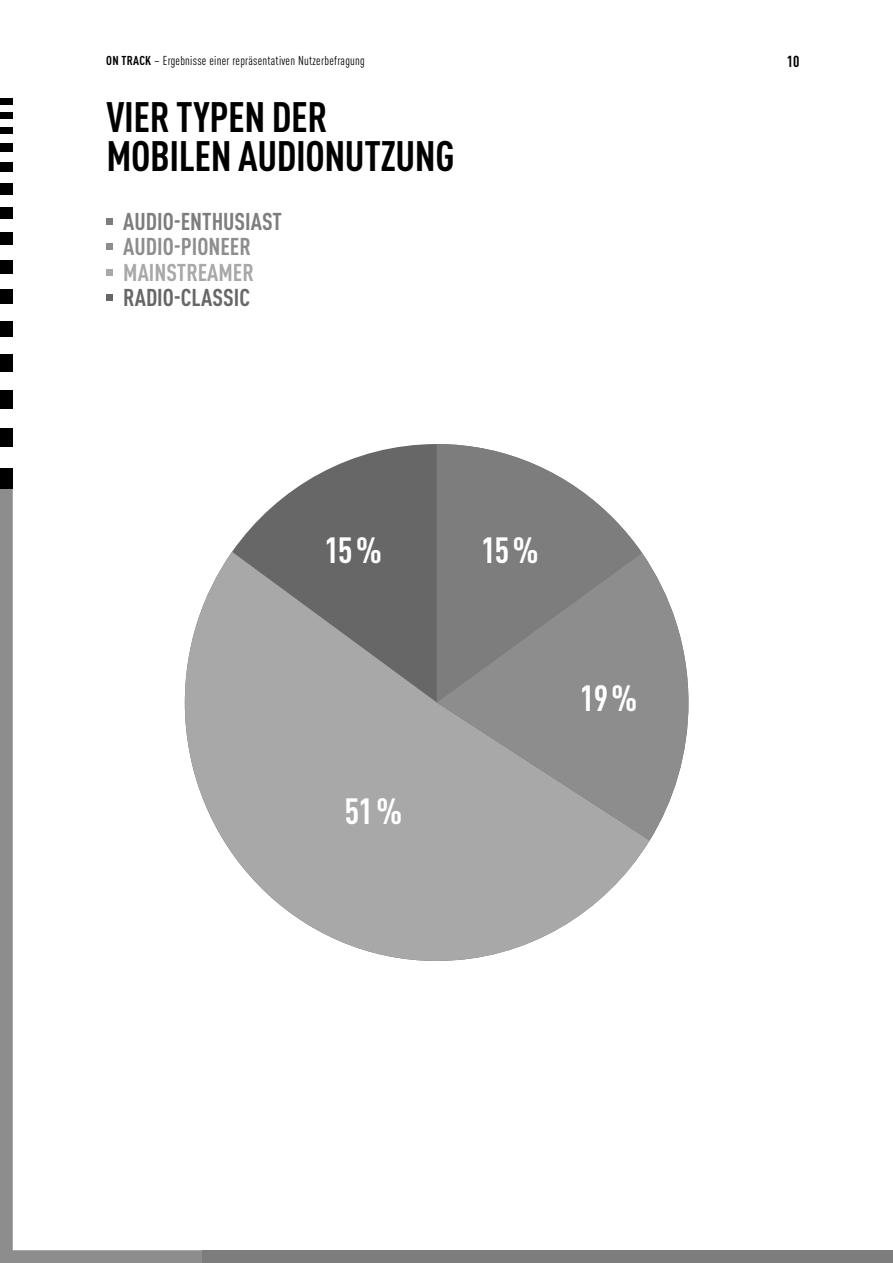
<style>
.page{position:relative;width:893px;height:1263px;background:#fff}
.page>*{position:absolute;margin:0;border:0;box-sizing:border-box;transform-origin:0 0}
.t1{font:700 condensed 42px/39px "DINOT";letter-spacing:-.01em;color:#000}
.t2{font:700 condensed 36px "DINOT";letter-spacing:-.02em;color:#fff}
.t3{font:700 condensed 24px "DINOT";color:#7d7d7d}
.t4{font:700 condensed 24px "DINOT";color:#8d8d8d}
.t5{font:700 condensed 24px "DINOT";color:#676767}
.t6{font:700 condensed 24px "DINOT";color:#a8a8a8}
.t7{font:700 condensed 15.75px "DINOT";color:#000}
.t8{font:condensed 12.75px "DINOT";letter-spacing:.02em;color:#000}
.s1{font-weight:700}
</style>
<div class="page">
<svg style="left:0;top:489px;width:202px;height:774px"></svg>
<div style="left:202px;top:1250px;width:691px;height:13px;background:#7d7d7d"></div>
<div style="left:0;top:468px;width:13px;height:21px;background:#000"></div>
<div style="left:0;top:98px;width:13px;height:7px;background:#000"></div>
<div style="left:0;top:112px;width:13px;height:7px;background:#000"></div>
<div style="left:0;top:127px;width:13px;height:8px;background:#000"></div>
<div style="left:0;top:144px;width:13px;height:9px;background:#000"></div>
<div style="left:0;top:163px;width:13px;height:10px;background:#000"></div>
<div style="left:0;top:184px;width:13px;height:11px;background:#000"></div>
<div style="left:0;top:207px;width:13px;height:12px;background:#000"></div>
<div style="left:0;top:232px;width:13px;height:14px;background:#000"></div>
<div style="left:0;top:260px;width:13px;height:14px;background:#000"></div>
<div style="left:0;top:289px;width:13px;height:16px;background:#000"></div>
<div style="left:0;top:321px;width:13px;height:16px;background:#000"></div>
<div style="left:0;top:355px;width:13px;height:17px;background:#000"></div>
<div style="left:0;top:390px;width:13px;height:19px;background:#000"></div>
<div style="left:0;top:428px;width:13px;height:20px;background:#000"></div>
<svg style="left:185px;top:444px;width:252px;height:108px;fill:#676767"></svg>
<svg style="left:185px;top:552px;width:465px;height:409px;fill:#a8a8a8"></svg>
<svg style="left:437px;top:444px;width:205px;height:109px;fill:#7d7d7d"></svg>
<svg style="left:437px;top:553px;width:251px;height:287px;background:#949494"></svg>
<div style="left:106px;top:218px;width:7px;height:7px;background:#7d7d7d"></div>
<div style="left:106px;top:244px;width:7px;height:6px;background:#8d8d8d"></div>
<div style="left:106px;top:269px;width:7px;height:7px;background:#a8a8a8"></div>
<div style="left:106px;top:295px;width:7px;height:6px;background:#676767"></div>
<p class="t8" style="left:106px;top:52px;width:260px"><span class="s1">ON TRACK</span> – Ergebnisse einer repräsentativen Nutzerbefragung</p>
<h1 class="t1" style="left:107px;top:94px;width:350px">VIER TYPEN DER<br>MOBILEN AUDIONUTZUNG</h1>
<h3 class="t3" style="left:123px;top:204px;width:160px">AUDIO-ENTHUSIAST</h3>
<h3 class="t4" style="left:123px;top:229px;width:129px">AUDIO-PIONEER</h3>
<h3 class="t6" style="left:123px;top:255px;width:132px">MAINSTREAMER</h3>
<h3 class="t5" style="left:123px;top:280px;width:128px">RADIO-CLASSIC</h3>
<h2 class="t2" style="left:325px;top:524px;width:59px">15%</h2>
<h2 class="t2" style="left:481px;top:524px;width:59px">15%</h2>
<h2 class="t2" style="left:345px;top:785px;width:59px">51%</h2>
<h2 class="t2" style="left:580px;top:671px;width:59px">19%</h2>
<p class="t7" style="left:787px;top:50px;width:14px">10</p>
</div>
